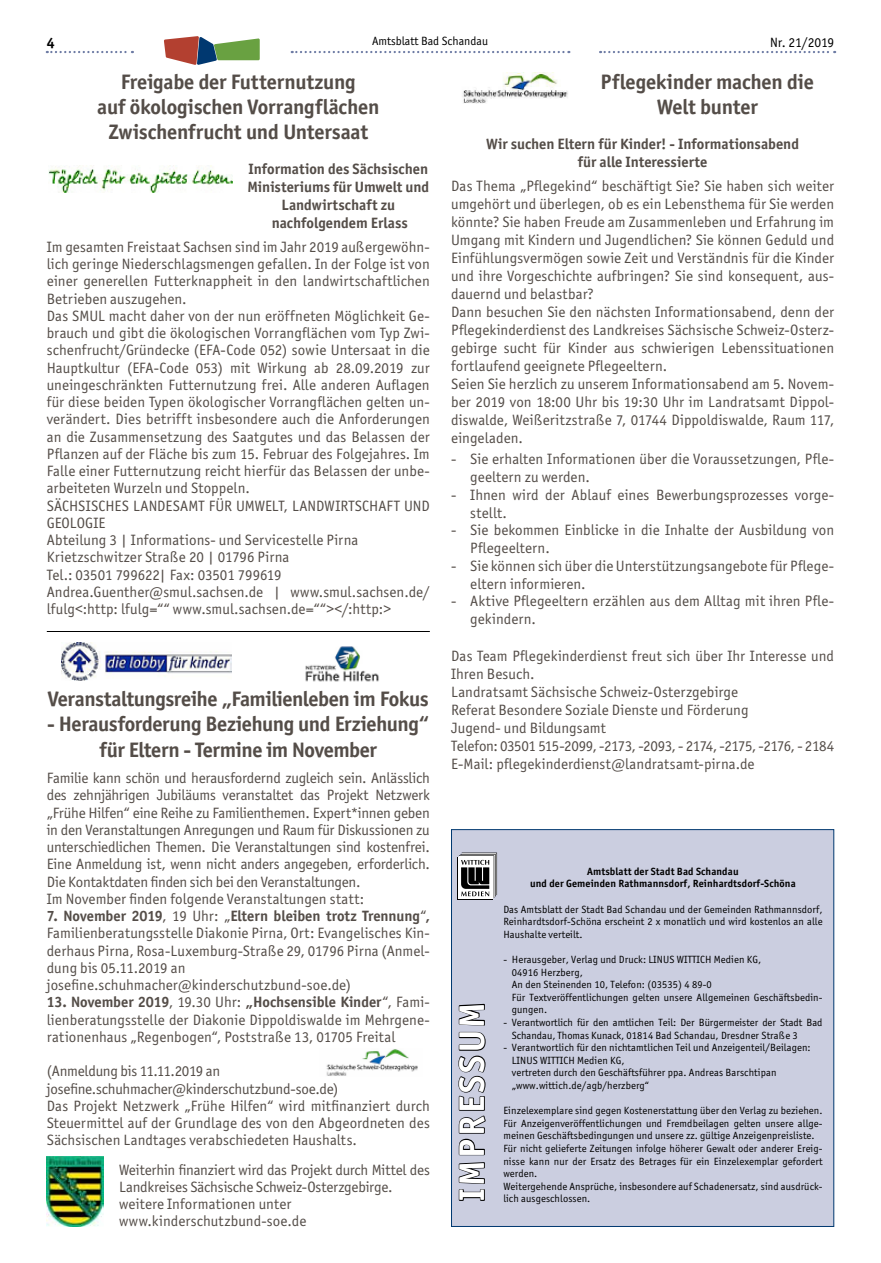
<style>
.page{position:relative;width:881px;height:1263px;background:#fff}
.page>*{position:absolute;margin:0;border:0;box-sizing:border-box;transform-origin:0 0}
.t1{font:700 36px "Officina San ITC";letter-spacing:.08em;color:#fff}
.t2{font:700 21px/25.2px "Officina San ITC";letter-spacing:-.015em;color:#544d48;text-align:center}
.t3{font:15px/17.2px "Officina San ITC";letter-spacing:.005em;color:#544d48}
.t4{font:700 15px/18px "Officina San ITC";color:#544d48;text-align:center}
.t5{font:700 15px "Officina San ITC";color:#000}
.t6{font:13.5px "Officina San ITC";letter-spacing:-.015em;color:#000}
.t7{font:12px "Officina San ITC";color:#000}
.t8{font:10.5px/12.6px "Officina San ITC";letter-spacing:.01em;color:#000}
.t9{font:700 10.5px/12.6px "Officina San ITC";letter-spacing:.01em;color:#000;text-align:center}
.s1{font-weight:700}
</style>
<div class="page">
<svg style="left:291px;top:51px;width:278px;height:2px"></svg>
<svg style="left:47px;top:51px;width:86px;height:2px"></svg>
<svg style="left:600px;top:51px;width:234px;height:2px"></svg>
<svg style="left:164px;top:36px;width:95px;height:29px"></svg>
<img style="left:305px;top:646px;width:74px;height:36px">
<img style="left:62px;top:643px;width:170px;height:37px">
<img style="left:326px;top:1049px;width:92px;height:27px">
<img style="left:47px;top:1157px;width:57px;height:70px">
<img style="left:48px;top:166px;width:185px;height:27px">
<hr style="left:47px;top:631px;width:382px;height:1px;background:#000">
<img style="left:462px;top:72px;width:106px;height:32px">
<div style="left:451px;top:829px;width:382px;height:398px;background:#cbcee0;border:1px solid #003870"></div>
<svg style="left:451px;top:1003px;width:35px;height:198px"></svg>
<div style="left:457px;top:857px;width:35px;height:42px;background:#000"></div>
<div style="left:458px;top:857px;width:34px;height:42px;background:#fff"></div>
<svg style="left:458px;top:853px;width:39px;height:45px"></svg>
<p class="t5" style="left:47px;top:34px;width:10px">4</p>
<p class="t7" style="left:372px;top:34px;width:117px">Amtsblatt Bad Schandau</p>
<p class="t6" style="left:769px;top:34px;width:65px">Nr. 21/2019</p>
<h2 class="t2" style="left:600px;top:69px;width:215px">Pflegekinder machen die<br>Welt bunter</h2>
<p class="t4" style="left:486px;top:135px;width:314px">Wir suchen Eltern für Kinder! - Informationsabend für alle Interessierte</p>
<p class="t3" style="left:451px;top:177px;width:384px;line-height:18px">Das Thema „Pflegekind“ beschäftigt Sie? Sie haben sich weiter umgehört und überlegen, ob es ein Lebensthema für Sie werden könnte? Sie haben Freude am Zusammenleben und Erfahrung im Umgang mit Kindern und Jugendlichen? Sie können Geduld und Einfühlungsvermögen sowie Zeit und Verständnis für die Kinder und ihre Vorgeschichte aufbringen? Sie sind konsequent, aus&shy;dauernd und belastbar?<br>Dann besuchen Sie den nächsten Informationsabend, denn der Pflegekinderdienst des Landkreises Sächsische Schweiz-Osterz&shy;gebirge sucht für Kinder aus schwierigen Lebenssituationen fortlaufend geeignete Pflegeeltern.<br>Seien Sie herzlich zu unserem Informationsabend am 5. Novem&shy;ber 2019 von 18:00 Uhr bis 19:30 Uhr im Landratsamt Dippol&shy;diswalde, Weißeritzstraße 7, 01744 Dippoldiswalde, Raum 117, eingeladen.</p>
<p class="t3" style="left:470px;top:450px;width:365px;line-height:18px;text-indent:-19px">- Sie erhalten Informationen über die Voraussetzungen, Pfle&shy;geeltern zu werden.</p>
<p class="t3" style="left:470px;top:485px;width:365px;line-height:18px;text-indent:-19px">- Ihnen wird der Ablauf eines Bewerbungsprozesses vorge&shy;stellt.</p>
<p class="t3" style="left:470px;top:521px;width:365px;line-height:18px;text-indent:-19px">- Sie bekommen Einblicke in die Inhalte der Ausbildung von<br>Pflegeeltern.</p>
<p class="t3" style="left:470px;top:556px;width:365px;line-height:18px;text-indent:-19px">- Sie können sich über die Unterstützungsangebote für Pflege&shy;eltern informieren.</p>
<p class="t3" style="left:470px;top:592px;width:365px;line-height:18px;text-indent:-19px">- Aktive Pflegeeltern erzählen aus dem Alltag mit ihren Pfle&shy;gekindern.</p>
<p class="t3" style="left:451px;top:646px;width:384px;line-height:18px">Das Team Pflegekinderdienst freut sich über Ihr Interesse und Ihren Besuch.<br>Landratsamt Sächsische Schweiz-Osterzgebirge<br>Referat Besondere Soziale Dienste und Förderung<br>Jugend- und Bildungsamt<br>Telefon: 03501 515-2099, -2173, -2093, - 2174, -2175, -2176, - 2184<br>E-Mail: pflegekinderdienst@landratsamt-pirna.de</p>
<h2 class="t2" style="left:97px;top:69px;width:283px">Freigabe der Futternutzung<br>auf ökologischen Vorrangflächen<br>Zwischenfrucht und Untersaat</h2>
<p class="t4" style="left:247px;top:160px;width:183px">Information des Sächsischen<br>Ministeriums für Umwelt und<br>Landwirtschaft zu nachfolgendem Erlass</p>
<p class="t3" style="left:47px;top:238px;width:384px">Im gesamten Freistaat Sachsen sind im Jahr 2019 außergewöhn&shy;lich geringe Niederschlagsmengen gefallen. In der Folge ist von einer generellen Futterknappheit in den landwirtschaftlichen Betrieben auszugehen.<br>Das SMUL macht daher von der nun eröffneten Möglichkeit Ge&shy;brauch und gibt die ökologischen Vorrangflächen vom Typ Zwi&shy;schenfrucht/Gründecke (EFA-Code 052) sowie Untersaat in die Hauptkultur (EFA-Code 053) mit Wirkung ab 28.09.2019 zur uneingeschränkten Futternutzung frei. Alle anderen Auflagen für diese beiden Typen ökologischer Vorrangflächen gelten un&shy;verändert. Dies betrifft insbesondere auch die Anforderungen an die Zusammensetzung des Saatgutes und das Belassen der Pflanzen auf der Fläche bis zum 15. Februar des Folgejahres. Im Falle einer Futternutzung reicht hierfür das Belassen der unbe&shy;arbeiteten Wurzeln und Stoppeln.<br>SÄCHSISCHES LANDESAMT FÜR UMWELT, LANDWIRTSCHAFT UND GEOLOGIE<br>Abteilung 3 | Informations- und Servicestelle Pirna Krietzschwitzer Straße 20 | 01796 Pirna<br>Tel.: 03501 799622| Fax: 03501 799619<br>Andrea.Guenther@smul.sachsen.de | www.smul.sachsen.de/ lfulg&lt;:http: lfulg=““ www.smul.sachsen.de=““&gt;&lt;/:http:&gt;</p>
<h2 class="t2" style="left:48px;top:686px;width:382px">Veranstaltungsreihe „Familienleben im Fokus</h2>
<h2 class="t2" style="left:47px;top:711px;width:383px">- Herausforderung Beziehung und Erziehung“ für Eltern - Termine im November</h2>
<p class="t3" style="left:47px;top:769px;width:384px">Familie kann schön und herausfordernd zugleich sein. Anlässlich des zehnjährigen Jubiläums veranstaltet das Projekt Netzwerk „Frühe Hilfen“ eine Reihe zu Familienthemen. Expert*innen geben in den Veranstaltungen Anregungen und Raum für Diskussionen zu unterschiedlichen Themen. Die Veranstaltungen sind kostenfrei.<br>Eine Anmeldung ist, wenn nicht anders angegeben, erforderlich.<br>Die Kontaktdaten finden sich bei den Veranstaltungen.<br>Im November finden folgende Veranstaltungen statt:</p>
<p class="t3" style="left:47px;top:907px;width:384px"><span class="s1">7. November 2019</span>, 19 Uhr: „<span class="s1">Eltern bleiben trotz Trennung</span>“<span class="s1">, </span>Familienberatungsstelle Diakonie Pirna, Ort: Evangelisches Kin&shy;derhaus Pirna, Rosa-Luxemburg-Straße 29, 01796 Pirna (Anmel&shy;dung bis 05.11.2019 an josefine.schuhmacher@kinderschutzbund-soe.de)</p>
<p class="t3" style="left:47px;top:993px;width:384px;text-align:justify"><span class="s1">13. November 2019</span>, 19.30 Uhr: <span class="s1">„Hochsensible Kinder</span>“, Fami&shy;lienberatungsstelle der Diakonie Dippoldiswalde im Mehrgene&shy;rationenhaus „Regenbogen“, Poststraße 13, 01705 Freital</p>
<p class="t3" style="left:47px;top:1062px;width:384px">(Anmeldung bis 11.11.2019 an josefine.schuhmacher@kinderschutzbund-soe.de)<br>Das Projekt Netzwerk „Frühe Hilfen“ wird mitfinanziert durch Steuermittel auf der Grundlage des von den Abgeordneten des Sächsischen Landtages verabschiedeten Haushalts.</p>
<p class="t3" style="left:119px;top:1161px;width:312px">Weiterhin finanziert wird das Projekt durch Mittel des Landkreises Sächsische Schweiz-Osterzgebirge. weitere Informationen unter www.kinderschutzbund-soe.de</p>
<p class="t9" style="left:530px;top:865px;width:267px">Amtsblatt der Stadt Bad Schandau<br>und der Gemeinden Rathmannsdorf, Reinhardtsdorf-Schöna</p>
<p class="t8" style="left:503px;top:903px;width:320px;text-align:justify">Das Amtsblatt der Stadt Bad Schandau und der Gemeinden Rathmannsdorf, Reinhardtsdorf-Schöna erscheint 2 x monatlich und wird kostenlos an alle Haushalte verteilt.</p>
<p class="t8" style="left:511px;top:953px;width:312px;text-indent:-9px">- Herausgeber, Verlag und Druck: LINUS WITTICH Medien KG,<br>04916 Herzberg,<br>An den Steinenden 10, Telefon: (03535) 4 89-0<br>Für Textveröffentlichungen gelten unsere Allgemeinen Geschäftsbedin&shy;gungen.</p>
<p class="t8" style="left:511px;top:1016px;width:312px;text-indent:-9px">- Verantwortlich für den amtlichen Teil: Der Bürgermeister der Stadt Bad<br>Schandau, Thomas Kunack, 01814 Bad Schandau, Dresdner Straße 3</p>
<p class="t8" style="left:511px;top:1041px;width:300px;text-indent:-9px">- Verantwortlich für den nichtamtlichen Teil und Anzeigenteil/Beilagen:<br>LINUS WITTICH Medien KG,<br>vertreten durch den Geschäftsführer ppa. Andreas Barschtipan „www.wittich.de/agb/herzberg“</p>
<p class="t8" style="left:503px;top:1104px;width:320px">Einzelexemplare sind gegen Kostenerstattung über den Verlag zu beziehen.<br>Für Anzeigenveröffentlichungen und Fremdbeilagen gelten unsere allge&shy;meinen Geschäftsbedingungen und unsere zz. gültige Anzeigenpreisliste.<br>Für nicht gelieferte Zeitungen infolge höherer Gewalt oder anderer Ereig&shy;nisse kann nur der Ersatz des Betrages für ein Einzelexemplar gefordert werden.<br>Weitergehende Ansprüche, insbesondere auf Schadenersatz, sind ausdrück-</p>
<h1 class="t1" style="left:449px;top:1201px;width:201px;rotate:-90deg">IMPRESSUM</h1>
<p class="t8" style="left:503px;top:1192px;width:89px">lich ausgeschlossen.</p>
</div>
